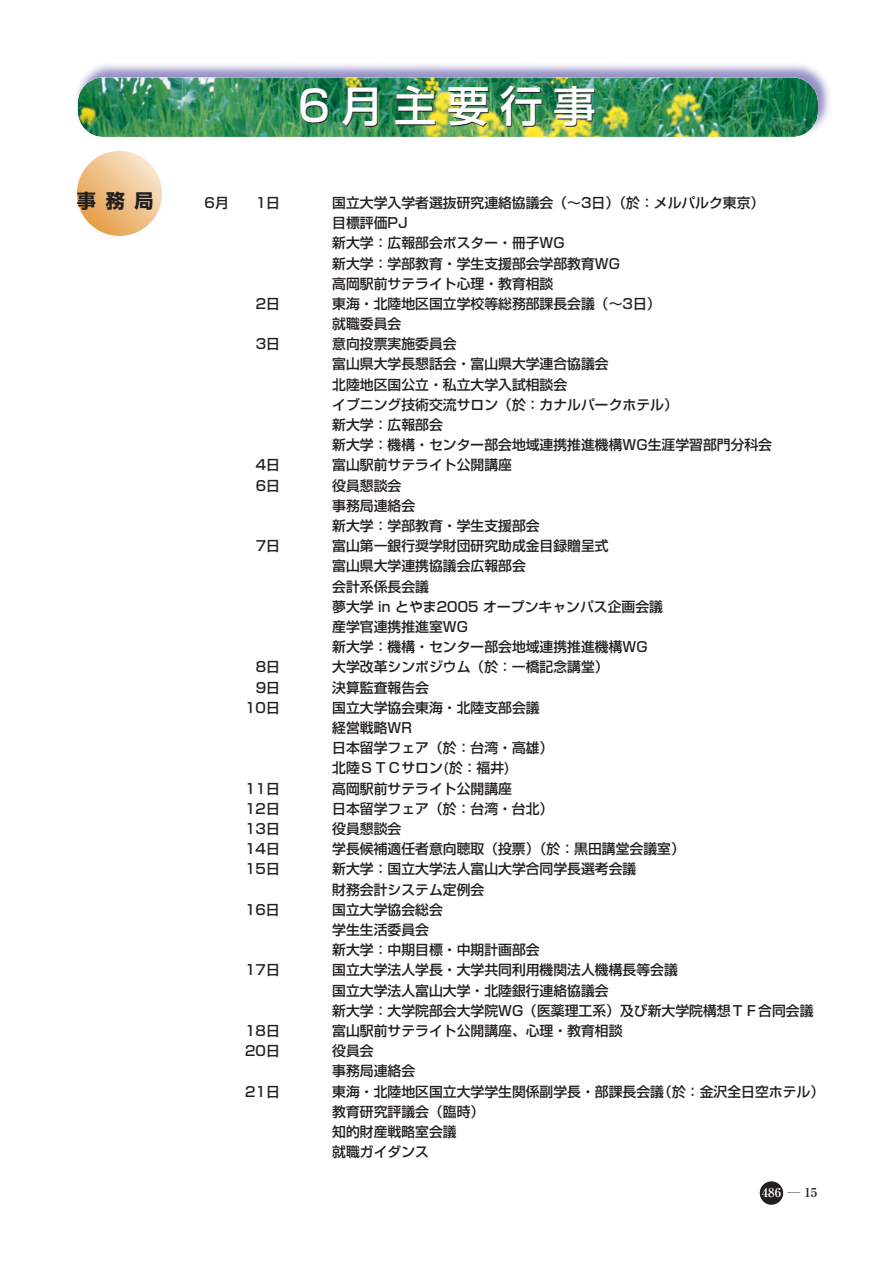
<style>
.page{position:relative;width:893px;height:1263px;background:#fff}
.page>*{position:absolute;margin:0;border:0;box-sizing:border-box;transform-origin:0 0}
.t1{font:500 42.6px "Shin Go";letter-spacing:.25em;color:#fff}
.t2{font:700 19.2px "Shin Go";color:#231f20}
.t3{font:500 13.8px/20.2px "Shin Go";color:#231f20}
.t4{font:700 12.75px "Ryumin";color:#fff}
.s1{color:#231f20}
</style>
<div class="page">
<div style="left:759px;top:1181px;width:24px;height:24px;background:#231f20;border-radius:50%"></div>
<svg style="left:77px;top:151px;width:85px;height:85px;background:#efc18a"></svg>
<img style="left:77px;top:64px;width:753px;height:73px">
<img style="left:78px;top:77px;width:740px;height:60px;border-radius:26px">
<h1 class="t1" style="left:298px;top:90px;width:299px">6月主要行事</h1>
<h2 class="t2" style="left:77px;top:193px;width:78px">事務局</h2>
<p class="t3" style="left:205px;top:194px;width:26px">6月</p>
<p class="t3" style="left:256px;top:194px;width:26px">1日</p>
<p class="t3" style="left:332px;top:194px;width:433px">国立大学入学者選抜研究連絡協議会（～3日）（於：メルパルク東京）目標評価PJ<br>新大学：広報部会ポスター・冊子WG<br>新大学：学部教育・学生支援部会学部教育WG<br>高岡駅前サテライト心理・教育相談</p>
<p class="t3" style="left:256px;top:295px;width:26px">2日</p>
<p class="t3" style="left:332px;top:295px;width:330px">東海・北陸地区国立学校等総務部課長会議（～3日）就職委員会</p>
<p class="t3" style="left:256px;top:336px;width:26px">3日</p>
<p class="t3" style="left:332px;top:336px;width:441px">意向投票実施委員会<br>富山県大学長懇話会・富山県大学連合協議会<br>北陸地区国公立・私立大学入試相談会<br>イブニング技術交流サロン（於：カナルパークホテル）<br>新大学：広報部会<br>新大学：機構・センター部会地域連携推進機構WG生涯学習部門分科会</p>
<p class="t3" style="left:256px;top:457px;width:26px">4日</p>
<p class="t3" style="left:332px;top:457px;width:181px">富山駅前サテライト公開講座</p>
<p class="t3" style="left:256px;top:477px;width:26px">6日</p>
<p class="t3" style="left:332px;top:477px;width:209px">役員懇談会<br>事務局連絡会<br>新大学：学部教育・学生支援部会</p>
<p class="t3" style="left:256px;top:537px;width:26px">7日</p>
<p class="t3" style="left:332px;top:537px;width:332px">富山第一銀行奨学財団研究助成金目録贈呈式<br>富山県大学連携協議会広報部会<br>会計系係長会議<br>夢大学 in とやま2005 オープンキャンパス企画会議産学官連携推進室WG<br>新大学：機構・センター部会地域連携推進機構WG</p>
<p class="t3" style="left:256px;top:659px;width:26px">8日</p>
<p class="t3" style="left:332px;top:659px;width:278px">大学改革シンポジウム（於：一橋記念講堂）</p>
<p class="t3" style="left:256px;top:679px;width:26px">9日</p>
<p class="t3" style="left:332px;top:679px;width:98px">決算監査報告会</p>
<p class="t3" style="left:245px;top:699px;width:36px">10日</p>
<p class="t3" style="left:332px;top:699px;width:223px">国立大学協会東海・北陸支部会議経営戦略WR<br>日本留学フェア（於：台湾・高雄）北陸ＳＴＣサロン(於：福井)</p>
<p class="t3" style="left:245px;top:780px;width:36px">11日</p>
<p class="t3" style="left:332px;top:780px;width:181px">高岡駅前サテライト公開講座</p>
<p class="t3" style="left:245px;top:800px;width:36px">12日</p>
<p class="t3" style="left:332px;top:800px;width:223px">日本留学フェア（於：台湾・台北）</p>
<p class="t3" style="left:245px;top:820px;width:36px">13日</p>
<p class="t3" style="left:332px;top:820px;width:71px">役員懇談会</p>
<p class="t3" style="left:245px;top:840px;width:36px">14日</p>
<p class="t3" style="left:332px;top:840px;width:354px">学長候補適任者意向聴取（投票）（於：黒田講堂会議室）</p>
<p class="t3" style="left:245px;top:861px;width:36px">15日</p>
<p class="t3" style="left:332px;top:861px;width:306px">新大学：国立大学法人富山大学合同学長選考会議財務会計システム定例会</p>
<p class="t3" style="left:245px;top:901px;width:36px">16日</p>
<p class="t3" style="left:332px;top:901px;width:209px">国立大学協会総会<br>学生生活委員会<br>新大学：中期目標・中期計画部会</p>
<p class="t3" style="left:245px;top:962px;width:36px">17日</p>
<p class="t3" style="left:332px;top:962px;width:483px">国立大学法人学長・大学共同利用機関法人機構長等会議<br>国立大学法人富山大学・北陸銀行連絡協議会<br>新大学：大学院部会大学院WG（医薬理工系）及び新大学院構想ＴＦ合同会議</p>
<p class="t3" style="left:245px;top:1022px;width:36px">18日</p>
<p class="t3" style="left:332px;top:1022px;width:292px">富山駅前サテライト公開講座、心理・教育相談</p>
<p class="t3" style="left:245px;top:1042px;width:36px">20日</p>
<p class="t3" style="left:332px;top:1042px;width:84px">役員会<br>事務局連絡会</p>
<p class="t3" style="left:245px;top:1083px;width:36px">21日</p>
<p class="t3" style="left:332px;top:1083px;width:493px">東海・北陸地区国立大学学生関係副学長・部課長会議（於：金沢全日空ホテル）教育研究評議会（臨時）<br>知的財産戦略室会議<br>就職ガイダンス</p>
<p class="t4" style="left:762px;top:1188px;width:57px">486 <span class="s1">― 15</span></p>
</div>
